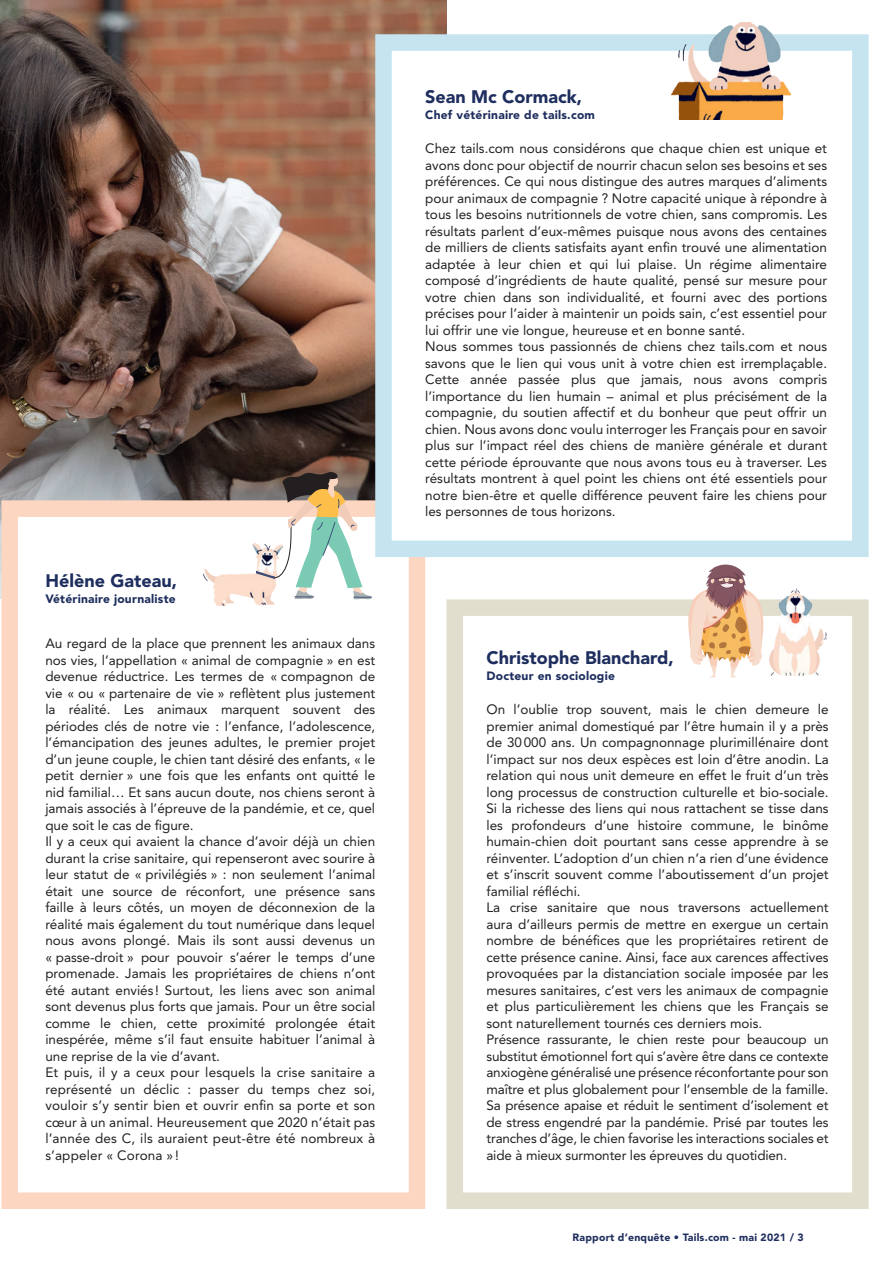
<style>
.page{position:relative;width:893px;height:1263px;background:#fff}
.page>*{position:absolute;margin:0;border:0;box-sizing:border-box;transform-origin:0 0}
.t1{font:900 18px "Avenir LT Std";color:#1e2e5e}
.t2{font:13.5px/16.5px "Avenir LT Std";color:#231f20;text-align:justify}
.t3{font:900 12px "Avenir LT Std";letter-spacing:.02em;color:#1e2e5e}
.t4{font:900 10.5px "Avenir LT Std";letter-spacing:.02em;color:#1e2e5e}
</style>
<div class="page">
<img style="left:0;top:0;width:446px;height:599px">
<div style="left:401px;top:527px;width:80px;height:104px;background:#fff"></div>
<div style="left:446px;top:599px;width:423px;height:610px;background:#fff;border:16px solid #e1dece"></div>
<div style="left:10px;top:509px;width:407px;height:692px;background:#fff"></div>
<div style="left:1px;top:500px;width:424px;height:709px;border:16px solid #fdd6c1"></div>
<div style="left:375px;top:34px;width:494px;height:523px;background:#fff;border:16px solid #c5e4f0"></div>
<svg style="left:686px;top:564px;width:80px;height:113px"></svg>
<img style="left:769px;top:588px;width:58px;height:87px">
<img style="left:203px;top:543px;width:72px;height:62px">
<svg style="left:256px;top:472px;width:116px;height:127px"></svg>
<img style="left:672px;top:23px;width:118px;height:96px">
<p class="t1" style="left:45px;top:570px;width:133px">Hélène Gateau,</p>
<p class="t3" style="left:45px;top:592px;width:132px">Vétérinaire journaliste</p>
<p class="t2" style="left:45px;top:635px;width:331px">Au regard de la place que prennent les animaux dans nos vies, l’appellation « animal de compagnie » en est devenue réductrice. Les termes de « compagnon de vie « ou « partenaire de vie » reflètent plus justement la réalité. Les animaux marquent souvent des périodes clés de notre vie : l’enfance, l’adolescence, l’émancipation des jeunes adultes, le premier projet d’un jeune couple, le chien tant désiré des enfants, « le petit dernier » une fois que les enfants ont quitté le nid familial… Et sans aucun doute, nos chiens seront à jamais associés à l’épreuve de la pandémie, et ce, quel que soit le cas de figure.</p>
<p class="t2" style="left:45px;top:833px;width:331px">Il y a ceux qui avaient la chance d’avoir déjà un chien durant la crise sanitaire, qui repenseront avec sourire à leur statut de « privilégiés » : non seulement l’animal était une source de réconfort, une présence sans faille à leurs côtés, un moyen de déconnexion de la réalité mais également du tout numérique dans lequel nous avons plongé. Mais ils sont aussi devenus un « passe-droit » pour pouvoir s’aérer le temps d’une promenade. Jamais les propriétaires de chiens n’ont été autant enviés ! Surtout, les liens avec son animal sont devenus plus forts que jamais. Pour un être social comme le chien, cette proximité prolongée était inespérée, même s’il faut ensuite habituer l’animal à une reprise de la vie d’avant.</p>
<p class="t2" style="left:45px;top:1064px;width:331px">Et puis, il y a ceux pour lesquels la crise sanitaire a représenté un déclic : passer du temps chez soi, vouloir s’y sentir bien et ouvrir enfin sa porte et son cœur à un animal. Heureusement que 2020 n’était pas l’année des C, ils auraient peut-être été nombreux à s’appeler « Corona » !</p>
<p class="t1" style="left:425px;top:86px;width:158px">Sean Mc Cormack,</p>
<p class="t3" style="left:425px;top:108px;width:171px">Chef vétérinaire de tails.com</p>
<p class="t2" style="left:425px;top:140px;width:403px">Chez tails.com nous considérons que chaque chien est unique et avons donc pour objectif de nourrir chacun selon ses besoins et ses préférences. Ce qui nous distingue des autres marques d’aliments pour animaux de compagnie ? Notre capacité unique à répondre à tous les besoins nutritionnels de votre chien, sans compromis. Les résultats parlent d’eux-mêmes puisque nous avons des centaines de milliers de clients satisfaits ayant enfin trouvé une alimentation adaptée à leur chien et qui lui plaise. Un régime alimentaire composé d’ingrédients de haute qualité, pensé sur mesure pour votre chien dans son individualité, et fourni avec des portions précises pour l’aider à maintenir un poids sain, c’est essentiel pour lui offrir une vie longue, heureuse et en bonne santé.</p>
<p class="t2" style="left:425px;top:338px;width:403px">Nous sommes tous passionnés de chiens chez tails.com et nous savons que le lien qui vous unit à votre chien est irremplaçable.<br>Cette année passée plus que jamais, nous avons compris l’importance du lien humain – animal et plus précisément de la compagnie, du soutien affectif et du bonheur que peut offrir un chien. Nous avons donc voulu interroger les Français pour en savoir plus sur l’impact réel des chiens de manière générale et durant cette période éprouvante que nous avons tous eu à traverser. Les résultats montrent à quel point les chiens ont été essentiels pour notre bien-être et quelle différence peuvent faire les chiens pour les personnes de tous horizons.</p>
<p class="t1" style="left:486px;top:647px;width:189px">Christophe Blanchard,</p>
<p class="t3" style="left:486px;top:669px;width:130px">Docteur en sociologie</p>
<p class="t2" style="left:486px;top:701px;width:344px">On l’oublie trop souvent, mais le chien demeure le premier animal domestiqué par l’être humain il y a près de 30000 ans. Un compagnonnage plurimillénaire dont l’impact sur nos deux espèces est loin d’être anodin. La relation qui nous unit demeure en effet le fruit d’un très long processus de construction culturelle et bio-sociale.<br>Si la richesse des liens qui nous rattachent se tisse dans les profondeurs d’une histoire commune, le binôme humain-chien doit pourtant sans cesse apprendre à se réinventer. L’adoption d’un chien n’a rien d’une évidence et s’inscrit souvent comme l’aboutissement d’un projet familial réfléchi.</p>
<p class="t2" style="left:486px;top:899px;width:344px">La crise sanitaire que nous traversons actuellement aura d’ailleurs permis de mettre en exergue un certain nombre de bénéfices que les propriétaires retirent de cette présence canine. Ainsi, face aux carences affectives provoquées par la distanciation sociale imposée par les mesures sanitaires, c’est vers les animaux de compagnie et plus particulièrement les chiens que les Français se sont naturellement tournés ces derniers mois.</p>
<p class="t2" style="left:486px;top:1031px;width:344px">Présence rassurante, le chien reste pour beaucoup un substitut émotionnel fort qui s’avère être dans ce contexte anxiogène généralisé une présence réconfortante pour son maître et plus globalement pour l’ensemble de la famille.<br>Sa présence apaise et réduit le sentiment d’isolement et de stress engendré par la pandémie. Prisé par toutes les tranches d’âge, le chien favorise les interactions sociales et aide à mieux surmonter les épreuves du quotidien.</p>
<p class="t4" style="left:572px;top:1231px;width:233px">Rapport d’enquête • Tails.com - mai 2021 / 3</p>
</div>
